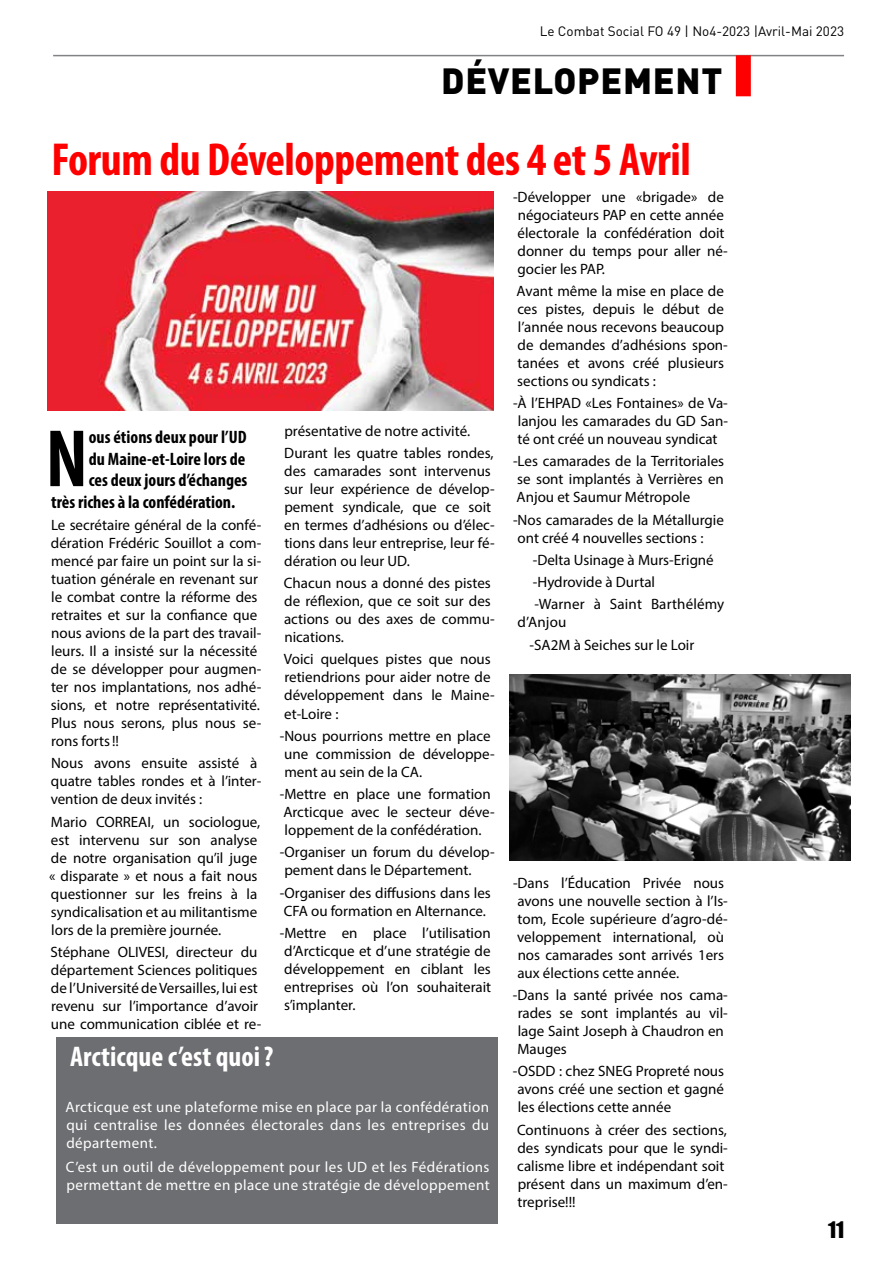
<style>
.page{position:relative;width:893px;height:1263px;background:#fff}
.page>*{position:absolute;margin:0;border:0;box-sizing:border-box;transform-origin:0 0}
.t1{font:700 condensed 82.05px "Myriad Pro";color:#000}
.t2{font:700 condensed 46.5px "Myriad Pro";letter-spacing:-.01em;color:#f00}
.t3{font:900 36px "DIN Pro";letter-spacing:.02em;color:#000}
.t4{font:700 condensed 28.5px "Myriad Pro";color:#fff}
.t5{font:21px "Impact";color:#000}
.t6{font:700 condensed 18px "Myriad Pro";color:#000}
.t7{font:15px/18px "Myriad Pro";color:#000}
.t8{font:15px/18px "Myriad Pro";letter-spacing:.03em;color:#fff;text-align:justify}
.t9{font:13.5px "DIN Pro";color:#000}
</style>
<div class="page">
<hr style="left:53px;top:55px;width:791px;height:1px;background:#808285">
<div style="left:736px;top:55px;width:15px;height:41px;background:#f00"></div>
<div style="left:56px;top:1038px;width:441px;height:186px;background:#6d6e71"></div>
<img style="left:509px;top:675px;width:341px;height:186px">
<img style="left:48px;top:191px;width:446px;height:219px">
<p class="t9" style="left:540px;top:21px;width:306px">Le Combat Social FO 49 | No4-2023 |Avril-Mai 2023</p>
<h3 class="t3" style="left:441px;top:50px;width:283px">DÉVELOPEMENT</h3>
<h2 class="t2" style="left:51px;top:131px;width:641px">Forum du Développement des 4 et 5 Avril</h2>
<h1 class="t1" style="left:46px;top:407px;width:44px">N</h1>
<p class="t6" style="left:89px;top:426px;width:159px">ous étions deux pour l’UD</p>
<p class="t6" style="left:89px;top:447px;width:158px">du Maine-et-Loire lors de</p>
<p class="t6" style="left:89px;top:469px;width:160px">ces deux jours d’échanges</p>
<p class="t6" style="left:51px;top:490px;width:186px">très riches à la confédération.</p>
<p class="t7" style="left:51px;top:516px;width:212px">Le secrétaire général de la confé&shy;dération Frédéric Souillot a com&shy;mencé par faire un point sur la si&shy;tuation générale en revenant sur le combat contre la réforme des retraites et sur la confiance que nous avions de la part des travail&shy;leurs. Il a insisté sur la nécessité de se développer pour augmen&shy;ter nos implantations, nos adhé&shy;sions, et notre représentativité.<br>Plus nous serons, plus nous se&shy;rons forts!!</p>
<p class="t7" style="left:51px;top:754px;width:212px">Nous avons ensuite assisté à quatre tables rondes et à l’inter&shy;vention de deux invités :</p>
<p class="t7" style="left:49px;top:812px;width:213px">Mario CORREAI, un sociologue, est intervenu sur son analyse de notre organisation qu’il juge « disparate » et nous a fait nous questionner sur les freins à la syndicalisation et au militantisme lors de la première journée.</p>
<p class="t7" style="left:50px;top:942px;width:212px">Stéphane OLIVESI, directeur du département Sciences politiques de l’Université de Versailles, lui est revenu sur l’importance d’avoir une communication ciblée et re-</p>
<p class="t7" style="left:284px;top:419px;width:211px;line-height:22.2px">présentative de notre activité.<br>Durant les quatre tables rondes,</p>
<p class="t7" style="left:284px;top:462px;width:212px">des camarades sont intervenus sur leur expérience de dévelop&shy;pement syndicale, que ce soit en termes d’adhésions ou d’élec&shy;tions dans leur entreprise, leur fé&shy;dération ou leur UD.</p>
<p class="t7" style="left:284px;top:574px;width:212px">Chacun nous a donné des pistes de réflexion, que ce soit sur des actions ou des axes de commu&shy;nications.</p>
<p class="t7" style="left:284px;top:650px;width:212px">Voici quelques pistes que nous retiendrions pour aider notre de développement dans le Maine&shy;et-Loire :</p>
<p class="t7" style="left:280px;top:726px;width:216px">-Nous pourrions mettre en place une commission de développe&shy;ment au sein de la CA.</p>
<p class="t7" style="left:280px;top:785px;width:216px">-Mettre en place une formation<br>Arcticque avec le secteur déve&shy;loppement de la confédération.</p>
<p class="t7" style="left:284px;top:843px;width:212px;text-indent:-5px">-Organiser un forum du dévelop&shy;pement dans le Département.</p>
<p class="t7" style="left:280px;top:883px;width:213px">-Organiser des diffusions dans les<br>CFA ou formation en Alternance.</p>
<p class="t7" style="left:280px;top:923px;width:213px;text-align:justify">-Mettre en place l’utilisation d’Arcticque et d’une stratégie de développement en ciblant les entreprises où l’on souhaiterait s’implanter.</p>
<h3 class="t4" style="left:70px;top:1039px;width:204px">Arcticque c’est quoi?</h3>
<p class="t8" style="left:65px;top:1097px;width:425px">Arcticque est une plateforme mise en place par la confédération qui centralise les données électorales dans les entreprises du département.</p>
<p class="t8" style="left:66px;top:1158px;width:425px">C’est un outil de développement pour les UD et les Fédérations permettant de mettre en place une stratégie de développement</p>
<p class="t7" style="left:518px;top:187px;width:212px;text-indent:-5px">-Développer une «brigade» de négociateurs PAP en cette année électorale la confédération doit donner du temps pour aller né&shy;gocier les PAP.</p>
<p class="t7" style="left:517px;top:282px;width:213px">Avant même la mise en place de ces pistes, depuis le début de l’année nous recevons beaucoup de demandes d’adhésions spon&shy;tanées et avons créé plusieurs sections ou syndicats :</p>
<p class="t7" style="left:513px;top:394px;width:216px;text-align:center">-À l’EHPAD «Les Fontaines» de Va&shy;lanjou les camarades du GD San&shy;té ont créé un nouveau syndicat</p>
<p class="t7" style="left:513px;top:452px;width:213px;text-align:justify">-Les camarades de la Territoriales se sont implantés à Verrières en Anjou et Saumur Métropole</p>
<p class="t7" style="left:517px;top:510px;width:208px;text-indent:-5px">-Nos camarades de la Métallurgie ont créé 4 nouvelles sections :</p>
<p class="t7" style="left:533px;top:548px;width:193px;line-height:22.2px">-Delta Usinage à Murs-Erigné -Hydrovide à Durtal<br>-Warner à Saint Barthélémy</p>
<p class="t7" style="left:530px;top:611px;width:166px;line-height:22.2px;text-indent:-12px">d’Anjou<br>-SA2M à Seiches sur le Loir</p>
<p class="t7" style="left:513px;top:874px;width:216px">-Dans l’Éducation Privée nous avons une nouvelle section à l’Is&shy;tom, Ecole supérieure d’agro-dé&shy;veloppement international, où nos camarades sont arrivés 1ers aux élections cette année.</p>
<p class="t7" style="left:513px;top:986px;width:216px">-Dans la santé privée nos cama&shy;rades se sont implantés au vil&shy;lage Saint Joseph à Chaudron en<br>Mauges</p>
<p class="t7" style="left:513px;top:1062px;width:213px;text-align:justify">-OSDD : chez SNEG Propreté nous avons créé une section et gagné les élections cette année</p>
<p class="t7" style="left:517px;top:1120px;width:212px">Continuons à créer des sections, des syndicats pour que le syndi&shy;calisme libre et indépendant soit présent dans un maximum d’en&shy;treprise!!!</p>
<h3 class="t5" style="left:828px;top:1213px;width:18px">11</h3>
</div>
